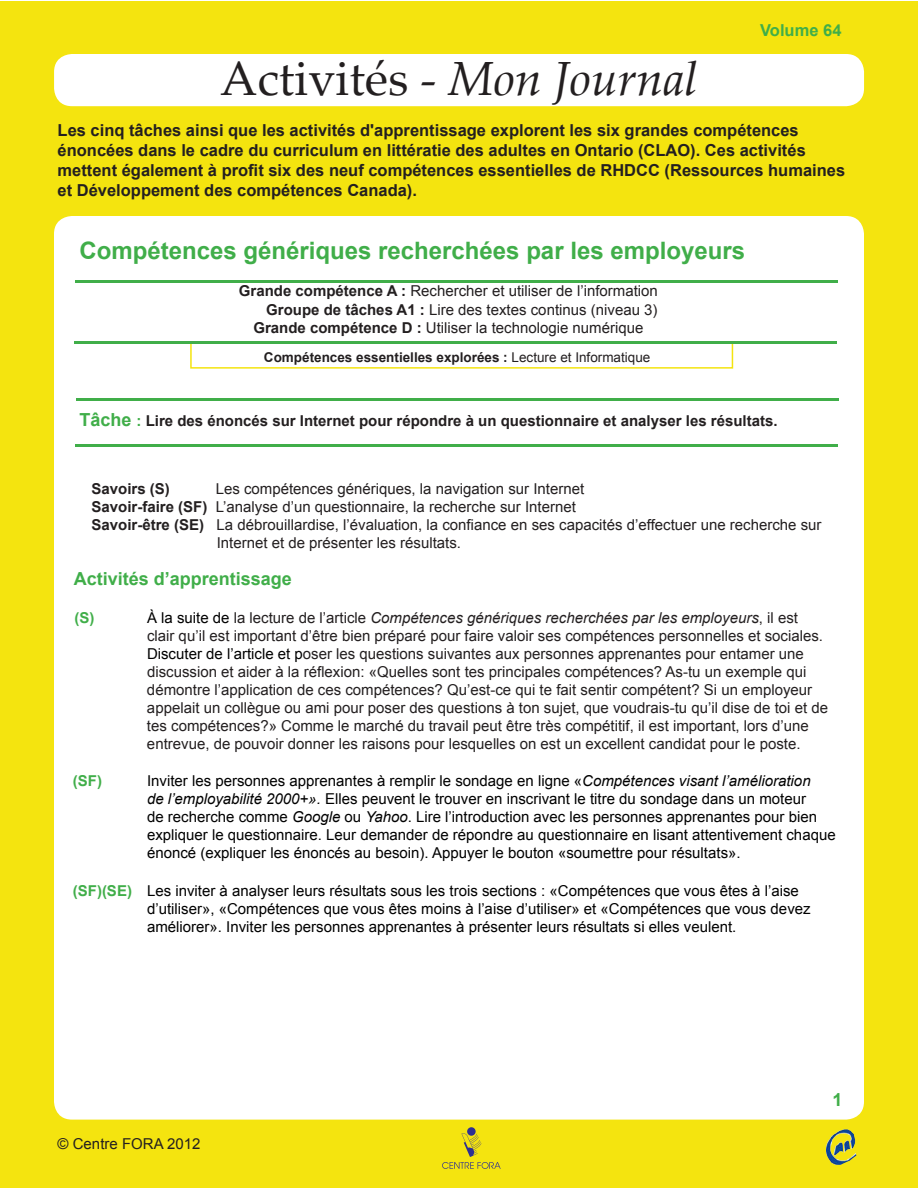
<style>
.page{position:relative;width:918px;height:1188px;background:#fff}
.page>*{position:absolute;margin:0;border:0;box-sizing:border-box;transform-origin:0 0}
.t1{font:48px "Palatino Linotype";color:#231f20}
.t2{font:700 24px "Arial";color:#40ae49}
.t3{font:700 18px "Arial";color:#40ae49}
.t4{font:700 16.5px/19.8px "Arial";color:#231f20}
.t5{font:700 16.5px "Arial";color:#40ae49}
.t6{font:15px/18px "Arial";color:#231f20}
.t7{font:15px/18px "Arial";color:#000}
.t8{font:700 15px "Arial";color:#231f20}
.t9{font:700 15px "Arial";color:#40ae49}
.t10{font:700 13.5px "Arial";color:#231f20}
.s1{font-style:italic}
.s2{font-weight:700}
.s3{font-weight:400}
.s4{font-size:18px;color:#40ae49}
.s5{color:#40ae49}
.s6{color:#000}
.s7{font-weight:700;color:#40ae49}
</style>
<div class="page">
<div style="left:0;top:1px;width:918px;height:1187px;background:#f4e40f"></div>
<div style="left:54px;top:216px;width:810px;height:904px;background:#fff;border-radius:18px"></div>
<img style="left:826px;top:1129px;width:30px;height:36px">
<div style="left:467px;top:1127px;width:9px;height:9px;background:#2e3092;border-radius:50%"></div>
<svg style="left:442px;top:1133px;width:59px;height:36px"></svg>
<div style="left:54px;top:54px;width:810px;height:52px;background:#fff;border-radius:18px"></div>
<div style="left:190px;top:342px;width:543px;height:27px;border:2px solid #f4e40f"></div>
<hr style="left:76px;top:280px;width:762px;height:3px;background:#40ae49">
<hr style="left:74px;top:342px;width:763px;height:2px;background:#40ae49">
<hr style="left:77px;top:398px;width:762px;height:3px;background:#40ae49">
<hr style="left:76px;top:444px;width:762px;height:2px;background:#40ae49">
<p class="t5" style="left:760px;top:19px;width:83px">Volume 64</p>
<h1 class="t1" style="left:220px;top:44px;width:479px">Activités - <span class="s1">Mon Journal</span></h1>
<p class="t4" style="left:58px;top:121px;width:789px">Les cinq tâches ainsi que les activités d'apprentissage explorent les six grandes compétences énoncées dans le cadre du curriculum en littératie des adultes en Ontario (CLAO). Ces activités mettent également à profit six des neuf compétences essentielles de RHDCC (Ressources humaines et Développement des compétences Canada).</p>
<p class="t2" style="left:80px;top:235px;width:667px">Compétences génériques recherchées par les employeurs</p>
<p class="t6" style="left:239px;top:282px;width:421px"><span class="s2">Grande compétence A :</span> Rechercher et utiliser de l’information</p>
<p class="t6" style="left:266px;top:301px;width:393px"><span class="s2">Groupe de tâches A1 :</span> Lire des textes continus (niveau 3)</p>
<p class="t6" style="left:253px;top:319px;width:392px"><span class="s2">Grande compétence D :</span> Utiliser la technologie numérique</p>
<p class="t10" style="left:264px;top:348px;width:388px">Compétences essentielles explorées : <span class="s3">Lecture et Informatique</span></p>
<p class="t8" style="left:80px;top:411px;width:700px"><span class="s4">Tâche</span> <span class="s5">:</span> Lire des énoncés sur Internet pour répondre à un questionnaire et analyser les résultats.</p>
<p class="t8" style="left:92px;top:479px;width:80px">Savoirs (S)</p>
<p class="t6" style="left:216px;top:480px;width:370px">Les compétences génériques, la navigation sur Internet</p>
<p class="t6" style="left:92px;top:498px;width:486px"><span class="s2">Savoir-faire (SF)</span> L’analyse d’un questionnaire, la recherche sur Internet</p>
<p class="t6" style="left:217px;top:516px;width:606px;text-indent:-125px"><span class="s2">Savoir-être (SE)</span> La débrouillardise, l’évaluation, la confiance en ses capacités d’effectuer une recherche sur<br>Internet et de présenter les résultats.</p>
<p class="t3" style="left:74px;top:567px;width:220px">Activités d’apprentissage</p>
<p class="t9" style="left:75px;top:608px;width:21px">(S)</p>
<p class="t6" style="left:147px;top:609px;width:683px"><span class="s6">À la suite de</span> la lecture de l’article <span class="s1">Compétences génériques recherchées par les employeurs</span>, il est clair qu’il est important d’être bien préparé pour faire valoir ses compétences personnelles et sociales.<br><span class="s6">Discuter de l’article et p</span>oser les questions suivantes aux personnes apprenantes pour entamer une discussion et aider à la réflexion: «Quelles sont tes principales compétences? As-tu un exemple qui démontre l’application de ces compétences? Qu’est-ce qui te fait sentir compétent? Si un employeur appelait un collègue ou ami pour poser des questions à ton sujet, que voudrais-tu qu’il dise de toi et de tes compétences?» Comme le marché du travail peut être très compétitif, il est important, lors d’une entrevue, de pouvoir donner les raisons pour lesquelles on est un excellent candidat pour le poste.</p>
<p class="t9" style="left:73px;top:771px;width:31px">(SF)</p>
<p class="t7" style="left:147px;top:772px;width:690px">Inviter les personnes apprenantes à remplir le sondage en ligne «<span class="s1">Compétences visant l’amélioration<br>de l’employabilité 2000+».</span> Elles peuvent le trouver en inscrivant le titre du sondage dans un moteur<br>de recherche comme <span class="s1">Google</span> ou <span class="s1">Yahoo</span>. Lire l’introduction avec les personnes apprenantes pour bien expliquer le questionnaire. Leur demander de répondre au questionnaire en lisant attentivement chaque énoncé (expliquer les énoncés au besoin). Appuyer le bouton «soumettre pour résultats».</p>
<p class="t7" style="left:147px;top:882px;width:665px;text-indent:-74px"><span class="s7">(SF)(SE)</span> Les inviter à analyser leurs résultats sous les trois sections : «Compétences que vous êtes à l’aise d’utiliser», «Compétences que vous êtes moins à l’aise d’utiliser» et «Compétences que vous devez améliorer». Inviter les personnes apprenantes à présenter leurs résultats si elles veulent.</p>
<p class="t6" style="left:58px;top:1134px;width:144px">© Centre FORA 2012</p>
<p class="t3" style="left:833px;top:1087px;width:12px">1</p>
</div>
